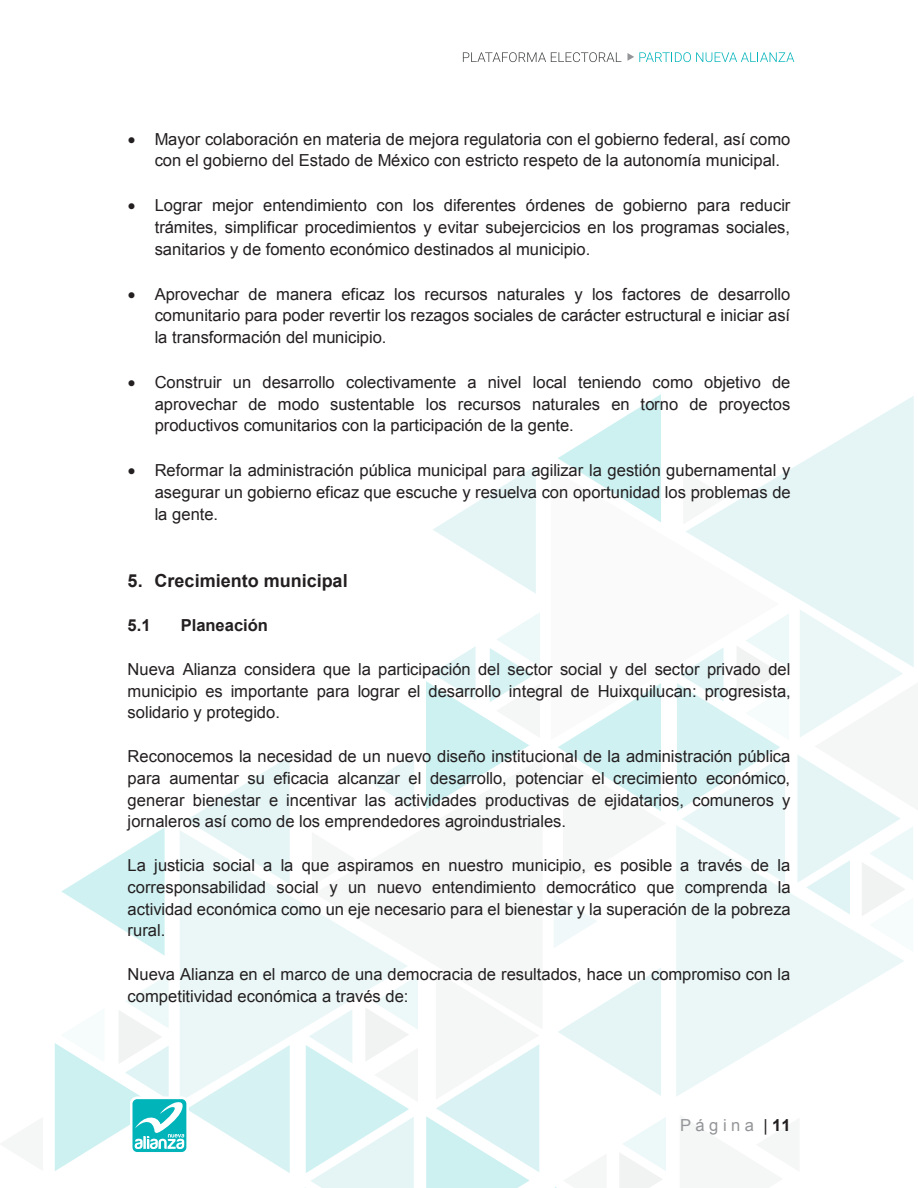
<style>
.page{position:relative;width:918px;height:1188px;background:#fff}
.page>*{position:absolute;margin:0;border:0;box-sizing:border-box;transform-origin:0 0}
.t1{font:700 18px "Arial";color:#231f20}
.t2{font:16.5px/21.8px "Arial";color:#231f20;text-align:justify}
.t3{font:700 16.5px "Arial";color:#231f20}
.t4{font:16.5px "Arial";letter-spacing:.27em;color:#939598}
.s1{color:#231f20}
.s2{font-weight:700;color:#231f20}
</style>
<div class="page">
<svg style="left:61px;top:827px;width:104px;height:129px"></svg>
<svg style="left:187px;top:756px;width:103px;height:74px"></svg>
<svg style="left:180px;top:830px;width:134px;height:206px;fill:#ebf7f7"></svg>
<svg style="left:314px;top:910px;width:93px;height:61px;fill:#ebf7f7"></svg>
<svg style="left:305px;top:971px;width:234px;height:217px"></svg>
<svg style="left:312px;top:832px;width:2px;height:54px"></svg>
<svg style="left:555px;top:1117px;width:111px;height:71px"></svg>
<svg style="left:554px;top:895px;width:43px;height:53px"></svg>
<svg style="left:558px;top:968px;width:103px;height:128px"></svg>
<svg style="left:558px;top:740px;width:103px;height:71px"></svg>
<svg style="left:433px;top:466px;width:103px;height:128px"></svg>
<svg style="left:558px;top:394px;width:103px;height:74px"></svg>
<svg style="left:676px;top:825px;width:228px;height:272px;fill:#ebf7f7"></svg>
<svg style="left:570px;top:468px;width:91px;height:272px"></svg>
<svg style="left:686px;top:396px;width:228px;height:213px;fill:#e5f5f6"></svg>
<svg style="left:371px;top:755px;width:43px;height:54px"></svg>
<svg style="left:797px;top:609px;width:117px;height:343px"></svg>
<svg style="left:677px;top:614px;width:112px;height:269px"></svg>
<svg style="left:426px;top:613px;width:114px;height:196px"></svg>
<svg style="left:686px;top:470px;width:41px;height:54px"></svg>
<svg style="left:55px;top:974px;width:235px;height:199px"></svg>
<svg style="left:463px;top:52px;width:158px;height:10px"></svg>
<svg style="left:627px;top:52px;width:167px;height:10px"></svg>
<p class="t2" style="left:155px;top:128px;width:637px;text-indent:-27px">• Mayor colaboración en materia de mejora regulatoria con el gobierno federal, así como con el gobierno del Estado de México con estricto respeto de la autonomía municipal.</p>
<p class="t2" style="left:155px;top:194px;width:637px;text-indent:-27px">• Lograr mejor entendimiento con los diferentes órdenes de gobierno para reducir trámites, simplificar procedimientos y evitar subejercicios en los programas sociales, sanitarios y de fomento económico destinados al municipio.</p>
<p class="t2" style="left:155px;top:283px;width:637px;text-indent:-27px">• Aprovechar de manera eficaz los recursos naturales y los factores de desarrollo comunitario para poder revertir los rezagos sociales de carácter estructural e iniciar así la transformación del municipio.</p>
<p class="t2" style="left:155px;top:371px;width:637px;text-indent:-27px">• Construir un desarrollo colectivamente a nivel local teniendo como objetivo de aprovechar de modo sustentable los recursos naturales en torno de proyectos productivos comunitarios con la participación de la gente.</p>
<p class="t2" style="left:155px;top:460px;width:638px;text-indent:-27px">• Reformar la administración pública municipal para agilizar la gestión gubernamental y asegurar un gobierno eficaz que escuche y resuelva con oportunidad los problemas de la gente.</p>
<p class="t1" style="left:128px;top:569px;width:222px">5. Crecimiento municipal</p>
<p class="t3" style="left:128px;top:614px;width:25px">5.1</p>
<p class="t3" style="left:181px;top:614px;width:89px">Planeación</p>
<p class="t2" style="left:128px;top:658px;width:665px">Nueva Alianza considera que la participación del sector social y del sector privado del municipio es importante para lograr el desarrollo integral de Huixquilucan: progresista, solidario y protegido.</p>
<p class="t2" style="left:128px;top:746px;width:664px">Reconocemos la necesidad de un nuevo diseño institucional de la administración pública para aumentar su eficacia alcanzar el desarrollo, potenciar el crecimiento económico, generar bienestar e incentivar las actividades productivas de ejidatarios, comuneros y jornaleros así como de los emprendedores agroindustriales.</p>
<p class="t2" style="left:128px;top:855px;width:664px">La justicia social a la que aspiramos en nuestro municipio, es posible a través de la corresponsabilidad social y un nuevo entendimiento democrático que comprenda la actividad económica como un eje necesario para el bienestar y la superación de la pobreza rural.</p>
<p class="t2" style="left:128px;top:964px;width:664px">Nueva Alianza en el marco de una democracia de resultados, hace un compromiso con la competitividad económica a través de:</p>
<p class="t4" style="left:680px;top:1115px;width:112px">Página <span class="s1">|</span> <span class="s2">11</span></p>
</div>
